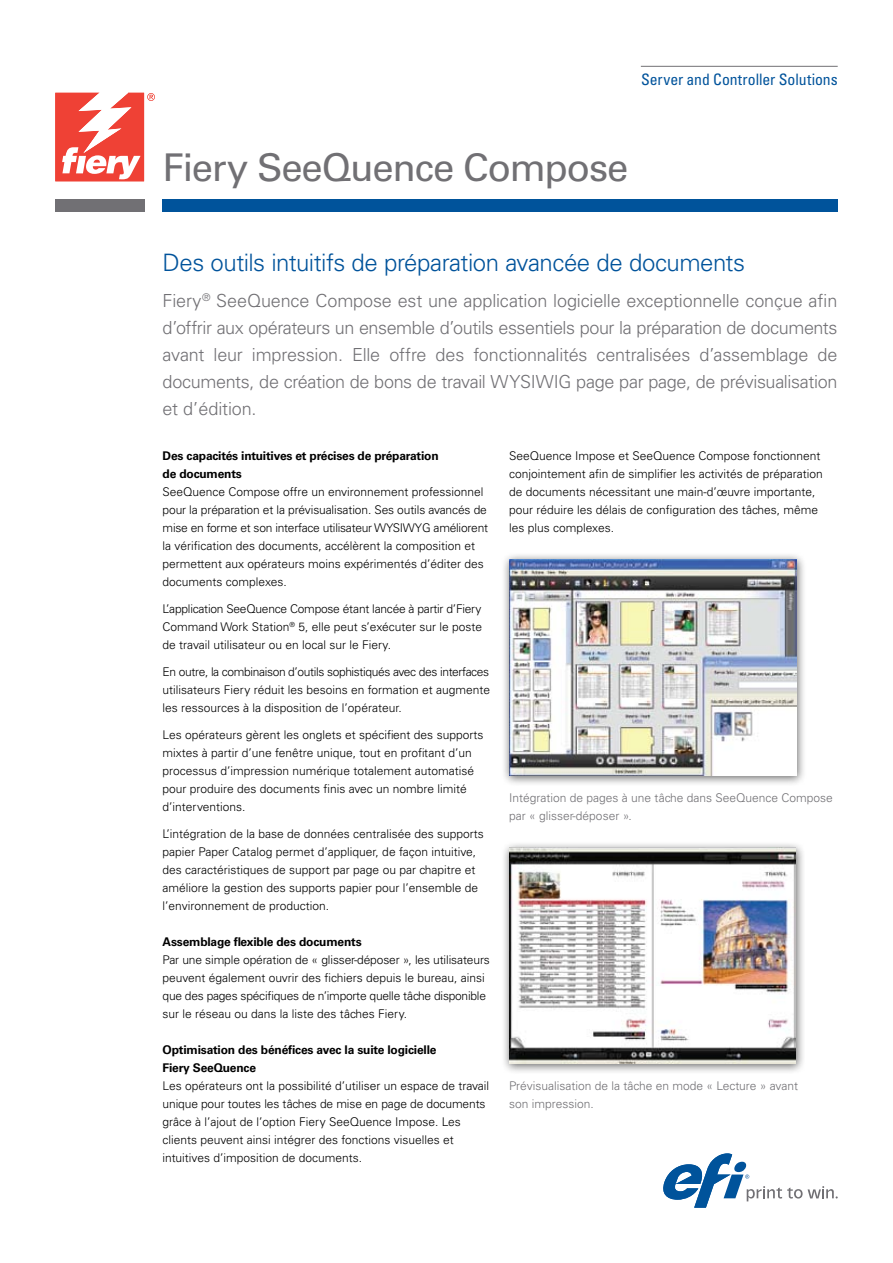
<style>
.page{position:relative;width:893px;height:1263px;background:#fff}
.page>*{position:absolute;margin:0;border:0;box-sizing:border-box;transform-origin:0 0}
.t1{font:38.25px "Univers LT Std";letter-spacing:-.03em;color:#717074}
.t2{font:300 24px "Univers LT Std";letter-spacing:-.02em;color:#00539b}
.t3{font:300 18px/27px "Univers LT Std";letter-spacing:-.015em;color:#717074;text-align:justify}
.t4{font:condensed 15.75px "Univers LT Std";letter-spacing:-.005em;color:#00539b}
.t5{font:300 12px/18px "Univers LT Std";color:#000}
.t6{font:700 12px/18px "Univers LT Std";letter-spacing:-.015em;color:#000}
.t7{font:300 12px/18px "Univers LT Std";color:#717074}
</style>
<div class="page">
<div style="left:55px;top:199px;width:90px;height:13px;background:#717074"></div>
<div style="left:163px;top:199px;width:675px;height:13px;background:#00539b"></div>
<div style="left:794px;top:1189px;width:9px;height:9px;background:#717074;border-radius:50%"></div>
<svg style="left:808px;top:1186px;width:30px;height:12px"></svg>
<svg style="left:663px;top:1153px;width:138px;height:55px"></svg>
<hr style="left:641px;top:66px;width:197px;height:1px;background:#717074">
<svg style="left:55px;top:93px;width:100px;height:88px"></svg>
<div style="left:501px;top:552px;width:306px;height:234px;background:#000;opacity:.6"></div>
<img style="left:509px;top:559px;width:287px;height:216px">
<div style="left:501px;top:840px;width:305px;height:234px;background:#000;opacity:.6"></div>
<img style="left:509px;top:847px;width:287px;height:216px">
<h3 class="t4" style="left:641px;top:69px;width:198px">Server and Controller Solutions</h3>
<h1 class="t1" style="left:163px;top:145px;width:467px">Fiery SeeQuence Compose</h1>
<h2 class="t2" style="left:163px;top:248px;width:584px">Des outils intuitifs de préparation avancée de documents</h2>
<p class="t3" style="left:163px;top:287px;width:676px">Fiery<sup>®</sup> SeeQuence Compose est une application logicielle exceptionnelle conçue afin d’offrir aux opérateurs un ensemble d’outils essentiels pour la préparation de documents avant leur impression. Elle offre des fonctionnalités centralisées d’assemblage de documents, de création de bons de travail WYSIWIG page par page, de prévisualisation et d’édition.</p>
<p class="t6" style="left:163px;top:447px;width:278px">Des capacités intuitives et précises de préparation de documents</p>
<p class="t5" style="left:163px;top:483px;width:327px">SeeQuence Compose offre un environnement professionnel pour la préparation et la prévisualisation. Ses outils avancés de mise en forme et son interface utilisateur WYSIWYG améliorent la vérification des documents, accélèrent la composition et permettent aux opérateurs moins expérimentés d’éditer des documents complexes.</p>
<p class="t5" style="left:163px;top:600px;width:321px;text-align:justify">L’application SeeQuence Compose étant lancée à partir d’Fiery Command Work Station<sup>®</sup> 5, elle peut s’exécuter sur le poste de travail utilisateur ou en local sur le Fiery.</p>
<p class="t5" style="left:163px;top:663px;width:329px;text-align:justify">En outre, la combinaison d’outils sophistiqués avec des interfaces utilisateurs Fiery réduit les besoins en formation et augmente les ressources à la disposition de l’opérateur.</p>
<p class="t5" style="left:163px;top:726px;width:322px">Les opérateurs gèrent les onglets et spécifient des supports mixtes à partir d’une fenêtre unique, tout en profitant d’un processus d’impression numérique totalement automatisé pour produire des documents finis avec un nombre limité d’interventions.</p>
<p class="t5" style="left:163px;top:825px;width:323px">L’intégration de la base de données centralisée des supports papier Paper Catalog permet d’appliquer, de façon intuitive, des caractéristiques de support par page ou par chapitre et améliore la gestion des supports papier pour l’ensemble de l’environnement de production.</p>
<p class="t6" style="left:163px;top:933px;width:201px">Assemblage flexible des documents</p>
<p class="t5" style="left:163px;top:951px;width:329px">Par une simple opération de « glisser-déposer », les utilisateurs peuvent également ouvrir des fichiers depuis le bureau, ainsi que des pages spécifiques de n’importe quelle tâche disponible sur le réseau ou dans la liste des tâches Fiery.</p>
<p class="t6" style="left:163px;top:1041px;width:275px">Optimisation des bénéfices avec la suite logicielle<br>Fiery SeeQuence</p>
<p class="t5" style="left:163px;top:1077px;width:328px">Les opérateurs ont la possibilité d’utiliser un espace de travail unique pour toutes les tâches de mise en page de documents grâce à l’ajout de l’option Fiery SeeQuence Impose. Les clients peuvent ainsi intégrer des fonctions visuelles et intuitives d’imposition de documents.</p>
<p class="t5" style="left:509px;top:447px;width:315px">SeeQuence Impose et SeeQuence Compose fonctionnent conjointement afin de simplifier les activités de préparation de documents nécessitant une main-d’œuvre importante, pour réduire les délais de configuration des tâches, même les plus complexes.</p>
<p class="t7" style="left:509px;top:789px;width:325px">Intégration de pages à une tâche dans SeeQuence Compose par « glisser-déposer ».</p>
<p class="t7" style="left:509px;top:1077px;width:290px">Prévisualisation de la tâche en mode « Lecture » avant son impression.</p>
</div>
